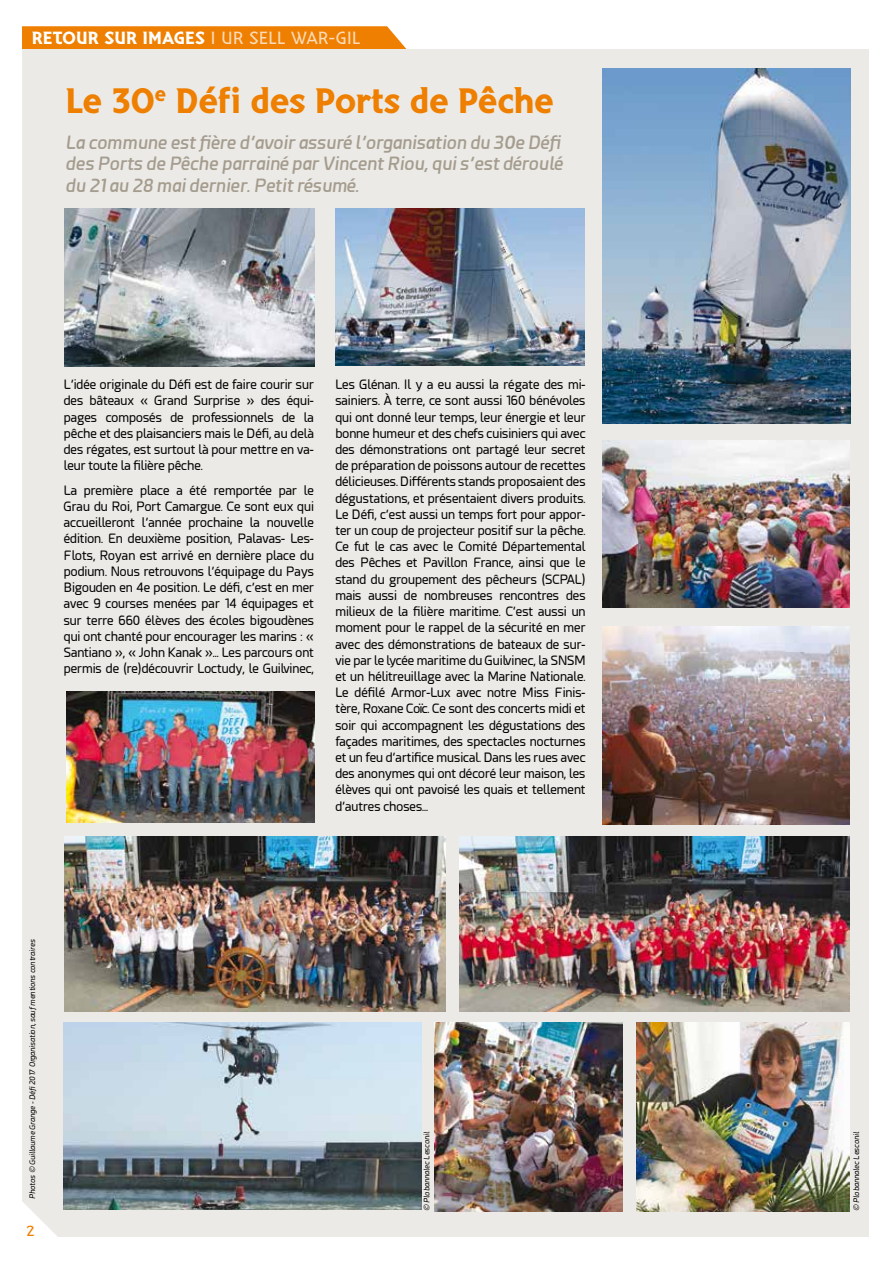
<style>
.page{position:relative;width:893px;height:1263px;background:#fff}
.page>*{position:absolute;margin:0;border:0;box-sizing:border-box;transform-origin:0 0}
.t1{font:36px "Brito Tri Du";letter-spacing:-.03em;color:#ee7f00}
.t2{font:italic 600 18px/21.6px "Esphimere";color:#a49c8e;text-align:justify}
.t3{font:18px "Brito Tri";color:#fcdbb9}
.t4{font:18px "Brito Tri Du";color:#fff}
.t5{font:15px "Brito Tri";color:#ee7f00}
.t6{font:12.75px/16.2px "Esphimere";letter-spacing:-.01em;color:#000;text-align:justify}
.t7{font:italic 7.5px "Esphimere";color:#000}
.s1{font-family:"Brito Tri Du";color:#fff}
</style>
<div class="page">
<svg style="left:22px;top:26px;width:387px;height:24px;background:#ee8813"></svg>
<div style="left:22px;top:50px;width:846px;height:1187px;background:#eceae6"></div>
<img style="left:64px;top:1023px;width:358px;height:186px">
<img style="left:636px;top:1023px;width:213px;height:188px">
<img style="left:435px;top:1023px;width:187px;height:188px">
<img style="left:335px;top:208px;width:249px;height:158px">
<img style="left:65px;top:209px;width:249px;height:157px">
<img style="left:67px;top:692px;width:247px;height:131px">
<img style="left:602px;top:440px;width:247px;height:167px">
<img style="left:602px;top:626px;width:247px;height:198px">
<img style="left:65px;top:837px;width:380px;height:174px">
<img style="left:460px;top:837px;width:389px;height:174px">
<img style="left:602px;top:68px;width:248px;height:355px">
<svg style="left:22px;top:1179px;width:61px;height:58px"></svg>
<h2 class="t4" style="left:32px;top:27px;width:12px">Reto</h2>
<h2 class="t3" style="left:76px;top:27px;width:286px"><span class="s1">ur sur imageS</span> I U R SELL WAR-GI L</h2>
<h1 class="t1" style="left:66px;top:79px;width:490px">Le 30<sup>e</sup> Défi des Ports de Pêche</h1>
<h2 class="t2" style="left:66px;top:131px;width:499px">La commune est fière d’avoir assuré l’organisation du 30e Défi des Ports de Pêche parrainé par Vincent Riou, qui s’est déroulé du 21 au 28 mai dernier. Petit résumé.</h2>
<p class="t6" style="left:64px;top:377px;width:252px">L’idée originale du Défi est de faire courir sur des bâteaux « Grand Surprise » des équi&shy;pages composés de professionnels de la pêche et des plaisanciers mais le Défi, au delà des régates, est surtout là pour mettre en va&shy;leur toute la filière pêche.</p>
<p class="t6" style="left:64px;top:482px;width:252px">La première place a été remportée par le Grau du Roi, Port Camargue. Ce sont eux qui accueilleront l’année prochaine la nouvelle édition. En deuxième position, Palavas- Les-Flots, Royan est arrivé en dernière place du podium. Nous retrouvons l’équipage du Pays Bigouden en 4e position. Le défi, c’est en mer avec 9 courses menées par 14 équipages et sur terre 660 élèves des écoles bigoudènes qui ont chanté pour encourager les marins : « Santiano », « John Kanak »... Les parcours ont permis de (re)découvrir Loctudy, le Guilvinec,</p>
<p class="t6" style="left:335px;top:377px;width:252px">Les Glénan. Il y a eu aussi la régate des mi&shy;sainiers. À terre, ce sont aussi 160 bénévoles qui ont donné leur temps, leur énergie et leur bonne humeur et des chefs cuisiniers qui avec des démonstrations ont partagé leur secret de préparation de poissons autour de recettes délicieuses. Différents stands proposaient des dégustations, et présentaient divers produits.<br>Le Défi, c’est aussi un temps fort pour appor&shy;ter un coup de projecteur positif sur la pêche.<br>Ce fut le cas avec le Comité Départemental des Pêches et Pavillon France, ainsi que le stand du groupement des pêcheurs (SCPAL) mais aussi de nombreuses rencontres des milieux de la filière maritime. C’est aussi un moment pour le rappel de la sécurité en mer avec des démonstrations de bateaux de sur&shy;vie par le lycée maritime du Guilvinec, la SNSM et un hélitreuillage avec la Marine Nationale.<br>Le défilé Armor-Lux avec notre Miss Finis&shy;tère, Roxane Coïc. Ce sont des concerts midi et soir qui accompagnent les dégustations des façades maritimes, des spectacles nocturnes et un feu d’artifice musical. Dans les rues avec des anonymes qui ont décoré leur maison, les élèves qui ont pavoisé les quais et tellement d’autres choses...</p>
<p class="t7" style="left:28px;top:1199px;width:261px;rotate:-90deg">Photos © Guillaume Grange - Défi 2017 Organisation, sauf mentions contraires</p>
<p class="t5" style="left:26px;top:1222px;width:10px">2</p>
<p class="t7" style="left:423px;top:1211px;width:80px;rotate:-90deg">© Plobannalec Lesconil</p>
<p class="t7" style="left:852px;top:1211px;width:80px;rotate:-90deg">© Plobannalec Lesconil</p>
</div>
